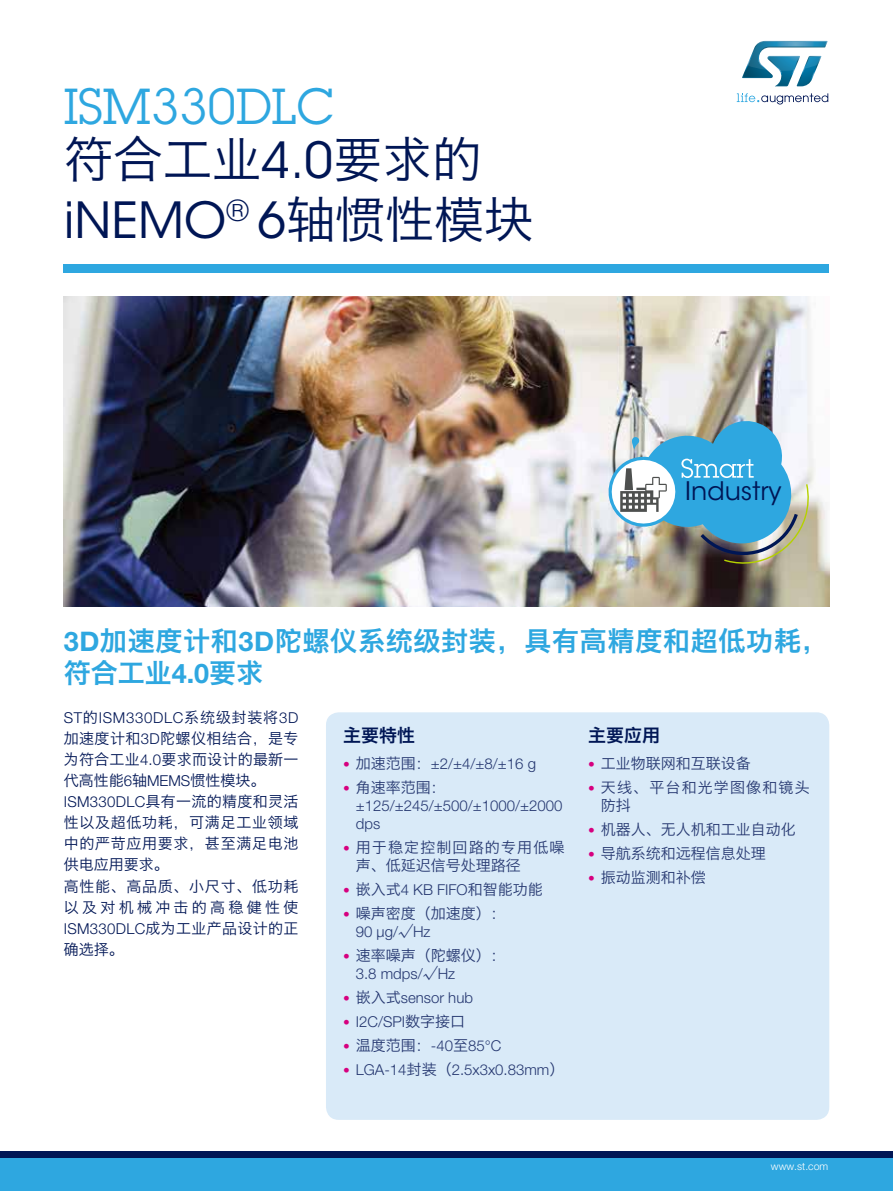
<style>
.page{position:relative;width:893px;height:1191px;background:#fff}
.page>*{position:absolute;margin:0;border:0;box-sizing:border-box;transform-origin:0 0}
.t1{font:49.5px "ITC Avant Garde Std";color:#001655}
.t2{font:49.5px "Hiragino Sans GB W3";color:#001655}
.t3{font:49.5px "Lubalin Graph Std";color:#2ea7e0}
.t4{font:27px/32.4px "Hiragino Sans GB W6";letter-spacing:.025em;color:#2ea7e0}
.t5{font:25.35px "ITC Avant Garde Std";color:#001655}
.t6{font:18px "Hiragino Sans GB W6";color:#001655}
.t7{font:15px/21px "Hiragino Sans GB W3";letter-spacing:.03em;color:#001655}
.t8{font:300 15px/18px "Helvetica Neue";color:#253770}
.t9{font:15px "Hiragino Sans GB W3";color:#253770}
.t10{font:15px/18px "Hiragino Sans GB W3";letter-spacing:.075em;color:#253770}
.t11{font:300 15px "Helvetica Neue";letter-spacing:.045em;color:#001655}
.t12{font:300 10.5px "Helvetica Neue";color:#fff}
.s1{font-family:"ITC Avant Garde Std"}
.s2{font-family:"Hiragino Sans GB W3"}
.s3{font-family:"Helvetica Neue";font-weight:700}
.s4{font-family:"Hiragino Sans GB W3";font-weight:400}
.s5{font-family:"Helvetica Neue";font-weight:300}
.s6{font-family:"Helvetica Neue";font-weight:300;font-size:13.5px;color:#d6007f}
.s7{font-family:"Helvetica Neue LT Std";font-weight:300;font-stretch:condensed;font-size:13.5px;color:#d6007f}
.s8{font-size:13.5px;color:#d6007f}
.s9{font-family:"Helvetica Neue LT Std";font-stretch:condensed;font-size:13.5px;color:#d6007f}
</style>
<div class="page">
<div style="left:0;top:1157px;width:893px;height:34px;background:#2ea7e0"></div>
<div style="left:0;top:1150px;width:893px;height:7px;background:#001655"></div>
<div style="left:64px;top:264px;width:765px;height:8px;background:#2ea7e0"></div>
<div style="left:326px;top:712px;width:503px;height:407px;background:#d9eaf8;border-radius:13px"></div>
<img style="left:64px;top:296px;width:765px;height:311px">
<svg style="left:737px;top:93px;width:91px;height:11px"></svg>
<svg style="left:742px;top:40px;width:86px;height:47px"></svg>
<img style="left:607px;top:420px;width:203px;height:150px">
<h1 class="t3" style="left:64px;top:76px;width:271px">ISM330DLC</h1>
<h1 class="t2" style="left:64px;top:129px;width:419px">符合工业<span class="s1">4.0</span>要求的</h1>
<h1 class="t1" style="left:64px;top:190px;width:471px">iNEMO<sup>®</sup> 6<span class="s2">轴惯性模块</span></h1>
<h3 class="t5" style="left:685px;top:475px;width:98px">Industry</h3>
<h2 class="t4" style="left:64px;top:623px;width:766px"><span class="s3">3D</span>加速度计和<span class="s3">3D</span>陀螺仪系统级封装，具有高精度和超低功耗，符合工业<span class="s3">4.0</span>要求</h2>
<p class="t11" style="left:64px;top:709px;width:236px">ST<span class="s4">的</span>ISM330DLC<span class="s4">系统级封装将</span>3D</p>
<p class="t7" style="left:64px;top:728px;width:236px">加速度计和<span class="s5">3D</span>陀螺仪相结合，是专为符合工业<span class="s5">4.0</span>要求而设计的最新一代高性能<span class="s5">6</span>轴<span class="s5">MEMS</span>惯性模块。<br><span class="s5">ISM330DLC</span>具有一流的精度和灵活性以及超低功耗，可满足工业领域中的严苛应用要求，甚至满足电池供电应用要求。<br>高性能、高品质、小尺寸、低功耗以及对机械冲击的高稳健性使<br><span class="s5">ISM330DLC</span>成为工业产品设计的正确选择。</p>
<p class="t6" style="left:588px;top:723px;width:73px">主要应用</p>
<p class="t9" style="left:588px;top:753px;width:164px"><span class="s6">•</span> 工业物联网和互联设备</p>
<p class="t10" style="left:601px;top:777px;width:210px;text-indent:-13px"><span class="s7">•</span> 天线、平台和光学图像和镜头防抖</p>
<p class="t9" style="left:588px;top:819px;width:209px"><span class="s7">•</span> 机器人、无人机和工业自动化</p>
<p class="t9" style="left:588px;top:843px;width:179px"><span class="s7">•</span> 导航系统和远程信息处理</p>
<p class="t9" style="left:588px;top:867px;width:119px"><span class="s7">•</span> 振动监测和补偿</p>
<p class="t6" style="left:343px;top:723px;width:73px">主要特性</p>
<p class="t8" style="left:343px;top:754px;width:194px"><span class="s8">•</span> <span class="s4">加速范围：</span>±2/±4/±8/±16 g</p>
<p class="t9" style="left:343px;top:777px;width:104px"><span class="s7">•</span> 角速率范围：</p>
<p class="t8" style="left:356px;top:796px;width:208px">±125/±245/±500/±1000/±2000 dps</p>
<p class="t10" style="left:356px;top:837px;width:210px;text-indent:-13px"><span class="s7">•</span> 用于稳定控制回路的专用低噪声、低延迟信号处理路径</p>
<p class="t9" style="left:343px;top:879px;width:201px"><span class="s7">•</span> 嵌入式<span class="s5">4 KB FIFO</span>和智能功能</p>
<p class="t9" style="left:343px;top:903px;width:164px"><span class="s7">•</span> 噪声密度（加速度）：</p>
<p class="t8" style="left:356px;top:922px;width:76px">90 µg/<span class="s4">√</span>Hz</p>
<p class="t9" style="left:343px;top:945px;width:164px"><span class="s7">•</span> 速率噪声（陀螺仪）：</p>
<p class="t8" style="left:356px;top:964px;width:101px">3.8 mdps/<span class="s4">√</span>Hz</p>
<p class="t8" style="left:343px;top:988px;width:131px"><span class="s9">•</span> <span class="s4">嵌入式</span>sensor hub</p>
<p class="t8" style="left:343px;top:1012px;width:124px"><span class="s9">•</span> I2C/SPI<span class="s4">数字接口</span></p>
<p class="t8" style="left:343px;top:1036px;width:160px"><span class="s9">•</span> <span class="s4">温度范围：</span>-40<span class="s4">至</span>85°C</p>
<p class="t8" style="left:343px;top:1060px;width:223px"><span class="s9">•</span> LGA-14<span class="s4">封装（</span>2.5x3x0.83mm<span class="s4">）</span></p>
<p class="t12" style="left:771px;top:1159px;width:59px">www.st.com</p>
</div>
